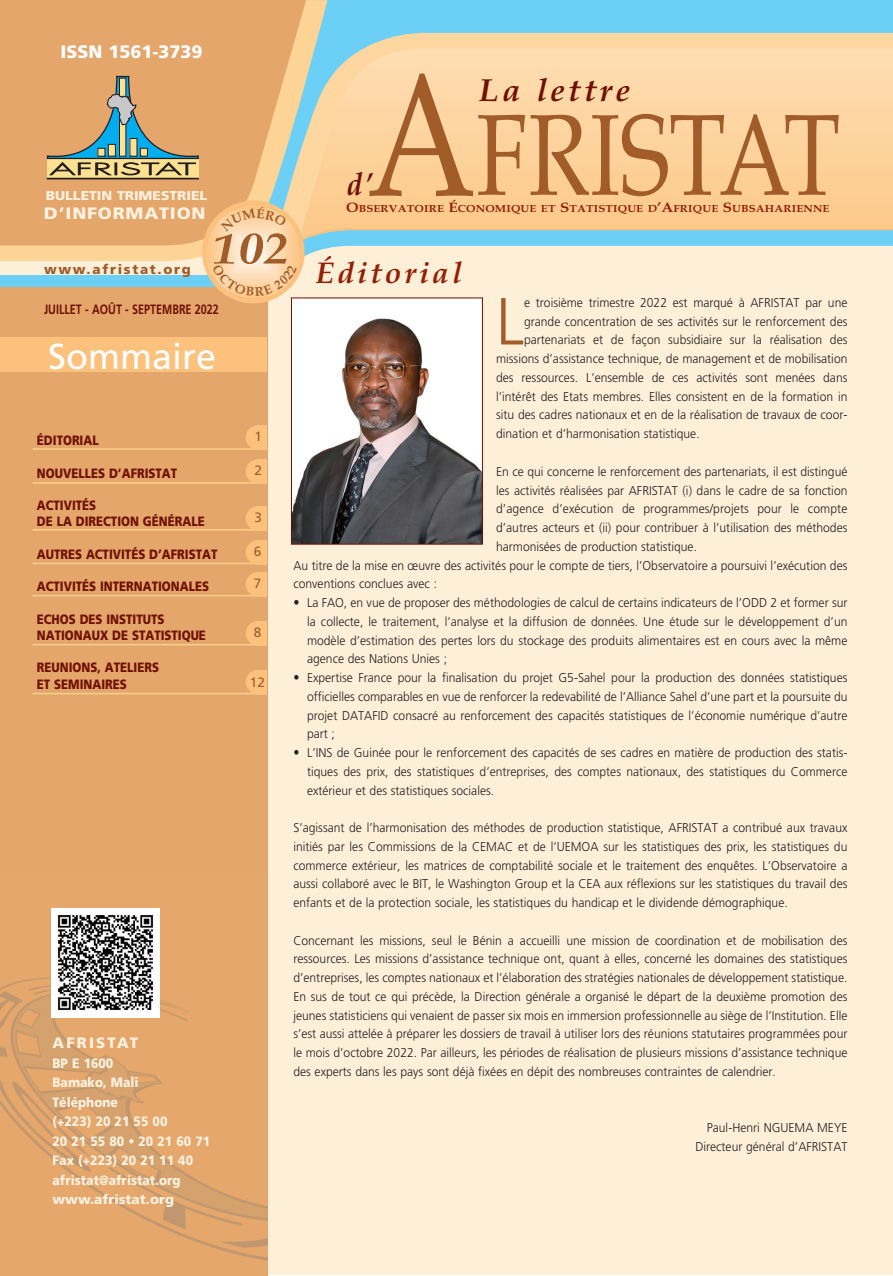
<style>
.page{position:relative;width:893px;height:1276px;background:#fff}
.page>*{position:absolute;margin:0;border:0;box-sizing:border-box;transform-origin:0 0}
.t1{font:115.35px "Book Antiqua";color:#a15c2a;scale:.8 1}
.t2{font:300 66.45px "Frutiger LT";color:#a15c2a;scale:.95 1}
.t3{font:italic 700 43.65px "Book Antiqua";color:#a15c2a;scale:1.17 1}
.t4{font:36px "Frutiger LT Std";color:#fff}
.t5{font:italic 700 31.8px "Book Antiqua";letter-spacing:.1em;color:#701100}
.t6{font:italic 700 31.8px "Book Antiqua";letter-spacing:.1em;color:#701100;scale:.87 1}
.t7{font:italic 700 30px "Book Antiqua";letter-spacing:.1em;color:#942107}
.t8{font:900 18px "Frutiger LT";color:#fff}
.t9{font:900 16.5px "Frutiger LT Std";letter-spacing:.045em;color:#fef1e0;scale:1.09 1}
.t10{font:900 15px "Frutiger LT";letter-spacing:.145em;color:#fef1e0}
.t11{font:900 13.5px/16.2px "Frutiger LT Std";color:#701100;scale:.85 1}
.t12{font:900 13.5px/19.5px "Frutiger LT";color:#fef1e0;scale:.9 1}
.t13{font:700 13.5px "Frutiger LT";color:#701100;scale:.8 1}
.t14{font:900 13.5px "Frutiger LT";letter-spacing:.125em;color:#a15c2a}
.t15{font:13.5px "Frutiger LT Std";color:#a15c2a}
.t16{font:300 12.75px/18.8px "Frutiger LT";color:#231f20;text-align:justify;scale:.95 1}
.t17{font:900 12.75px "Frutiger LT";color:#fef1e0;scale:1.09 1}
.t18{font:700 10.35px "Book Antiqua";letter-spacing:.015em;color:#942107;scale:1.1 1}
.s1{font-size:175.05px}
.s2{font-size:13.8px}
.s3{font-size:13.5px}
</style>
<div class="page">
<div style="left:0;top:0;width:893px;height:283px;background:#6bcff6"></div>
<div style="left:0;top:238px;width:893px;height:1036px;background:#feefd8"></div>
<svg style="left:0;top:0;width:327px;height:261px;background:#e5a96e"></svg>
<svg style="left:261px;top:30px;width:632px;height:195px;background:#f6d2a1"></svg>
<svg style="left:187px;top:228px;width:706px;height:263px"></svg>
<div style="left:0;top:275px;width:267px;height:1001px;background:#e4a66b"></div>
<img style="left:0;top:908px;width:267px;height:353px">
<div style="left:0;top:275px;width:227px;height:11px;background:#6bcff6"></div>
<div style="left:0;top:338px;width:267px;height:34px;background:#fcc17d"></div>
<img style="left:51px;top:909px;width:108px;height:108px">
<hr style="left:33px;top:448px;width:234px;height:2px;background:#fdcf8c">
<hr style="left:33px;top:563px;width:233px;height:1px;background:#fdcf8c">
<hr style="left:33px;top:595px;width:233px;height:1px;background:#fdcf8c">
<hr style="left:33px;top:644px;width:233px;height:1px;background:#fdcf8c">
<svg style="left:242px;top:540px;width:15px;height:24px"></svg>
<div style="left:257px;top:540px;width:10px;height:24px;background:#fcc17d"></div>
<svg style="left:246px;top:572px;width:11px;height:24px"></svg>
<div style="left:257px;top:572px;width:10px;height:24px;background:#fcc17d"></div>
<svg style="left:246px;top:621px;width:11px;height:24px"></svg>
<div style="left:257px;top:621px;width:10px;height:24px;background:#fcc17d"></div>
<hr style="left:33px;top:529px;width:233px;height:1px;background:#fdcf8c">
<svg style="left:246px;top:506px;width:11px;height:24px"></svg>
<div style="left:257px;top:506px;width:10px;height:24px;background:#fcc17d"></div>
<hr style="left:33px;top:482px;width:233px;height:2px;background:#fdcf8c">
<svg style="left:242px;top:459px;width:15px;height:25px"></svg>
<div style="left:257px;top:459px;width:10px;height:25px;background:#fcc17d"></div>
<svg style="left:242px;top:425px;width:15px;height:25px"></svg>
<div style="left:257px;top:425px;width:10px;height:25px;background:#fcc17d"></div>
<img style="left:293px;top:300px;width:188px;height:242px">
<div style="left:291px;top:298px;width:192px;height:246px;border:1px solid #701100"></div>
<div style="left:47px;top:159px;width:152px;height:19px;background:#ffe192"></div>
<hr style="left:47px;top:178px;width:152px;height:1px;background:#231f20">
<svg style="left:47px;top:76px;width:152px;height:100px;background:#bca379"></svg>
<hr style="left:33px;top:693px;width:233px;height:1px;background:#fdcf8c">
<svg style="left:246px;top:670px;width:11px;height:24px"></svg>
<div style="left:257px;top:670px;width:10px;height:24px;background:#fcc17d"></div>
<svg style="left:202px;top:201px;width:103px;height:102px"></svg>
<h3 class="t8" style="left:60px;top:41px;width:144px">ISSN 1561-3739</h3>
<p class="t17" style="left:46px;top:188px;width:150px">BULLETIN TRIMESTRIEL</p>
<p class="t9" style="left:44px;top:204px;width:150px">D’INFORMATION</p>
<p class="t14" style="left:44px;top:261px;width:148px">www.afristat.org</p>
<h3 class="t3" style="left:213px;top:223px;width:67px">102</h3>
<h1 class="t1" style="left:367px;top:87px;width:593px"><span class="s1">A</span>FRISTAT</h1>
<h3 class="t5" style="left:479px;top:72px;width:152px">La lettre</h3>
<h3 class="t6" style="left:347px;top:165px;width:31px">d’</h3>
<p class="t18" style="left:346px;top:202px;width:441px"><span class="s2">O</span>BSERVATOIRE <span class="s2">É</span>CONOMIQUE ET <span class="s2">S</span>TATISTIQUE D<span class="s2">’A</span>FRIQUE <span class="s2">S</span>UBSAHARIENNE</p>
<h3 class="t7" style="left:316px;top:255px;width:147px">Éditorial</h3>
<p class="t13" style="left:44px;top:301px;width:220px">JUILLET - AOÛT - SEPTEMBRE 2022</p>
<h3 class="t4" style="left:48px;top:335px;width:170px">Sommaire</h3>
<p class="t11" style="left:37px;top:433px;width:74px">ÉDITORIAL</p>
<p class="t11" style="left:37px;top:465px;width:167px">NOUVELLES D’AFRISTAT</p>
<p class="t11" style="left:37px;top:497px;width:199px">ACTIVITÉS<br>DE LA DIRECTION GÉNÉRALE</p>
<p class="t11" style="left:37px;top:546px;width:214px">AUTRES ACTIVITÉS D’AFRISTAT</p>
<p class="t11" style="left:37px;top:578px;width:204px">ACTIVITÉS INTERNATIONALES</p>
<p class="t11" style="left:37px;top:611px;width:200px">ECHOS DES INSTITUTS<br>NATIONAUX DE STATISTIQUE</p>
<p class="t11" style="left:37px;top:659px;width:145px">REUNIONS, ATELIERS<br>ET SEMINAIRES</p>
<p class="t10" style="left:53px;top:1034px;width:87px">AFRISTAT</p>
<p class="t12" style="left:53px;top:1053px;width:177px">BP E 1600<br>Bamako, Mali<br>Téléphone<br>(+223) 20 21 55 00<br>20 21 55 80 • 20 21 60 71<br>Fax (+223) 20 21 11 40 afristat@afristat.org www.afristat.org</p>
<p class="t15" style="left:254px;top:428px;width:9px">1</p>
<p class="t15" style="left:254px;top:462px;width:9px">2</p>
<p class="t15" style="left:254px;top:509px;width:9px">3</p>
<p class="t15" style="left:254px;top:543px;width:9px">6</p>
<p class="t15" style="left:254px;top:575px;width:9px">7</p>
<p class="t15" style="left:254px;top:624px;width:9px">8</p>
<p class="t15" style="left:250px;top:674px;width:17px">12</p>
<h2 class="t2" style="left:496px;top:295px;width:31px">L</h2>
<p class="t16" style="left:524px;top:294px;width:342px">e troisième trimestre 2022 est marqué à AFRISTAT par une</p>
<p class="t16" style="left:524px;top:313px;width:342px">grande concentration de ses activités sur le renforcement des</p>
<p class="t16" style="left:524px;top:332px;width:342px">partenariats et de façon subsidiaire sur la réalisation des</p>
<p class="t16" style="left:496px;top:350px;width:371px">missions d’assistance technique, de management et de mobilisation</p>
<p class="t16" style="left:496px;top:369px;width:371px">des ressources. L’ensemble de ces activités sont menées dans</p>
<p class="t16" style="left:496px;top:388px;width:371px">l’intérêt des Etats membres. Elles consistent en de la formation in</p>
<p class="t16" style="left:496px;top:407px;width:371px">situ des cadres nationaux et en de la réalisation de travaux de coor-</p>
<p class="t16" style="left:496px;top:425px;width:216px">dination et d’harmonisation statistique.</p>
<p class="t16" style="left:496px;top:463px;width:371px">En ce qui concerne le renforcement des partenariats, il est distingué</p>
<p class="t16" style="left:496px;top:482px;width:371px">les activités réalisées par AFRISTAT (i) dans le cadre de sa fonction</p>
<p class="t16" style="left:496px;top:500px;width:371px">d’agence d’exécution de programmes/projets pour le compte</p>
<p class="t16" style="left:496px;top:519px;width:371px">d’autres acteurs et (ii) pour contribuer à l’utilisation des méthodes</p>
<p class="t16" style="left:496px;top:538px;width:213px">harmonisées de production statistique.</p>
<p class="t16" style="left:293px;top:557px;width:585px">Au titre de la mise en œuvre des activités pour le compte de tiers, l’Observatoire a poursuivi l’exécution des</p>
<p class="t16" style="left:293px;top:575px;width:153px">conventions conclues avec :</p>
<p class="t16" style="left:307px;top:594px;width:570px;text-indent:-13px"><span class="s3">•</span> La FAO, en vue de proposer des méthodologies de calcul de certains indicateurs de l’ODD 2 et former sur la collecte, le traitement, l’analyse et la diffusion de données. Une étude sur le développement d’un modèle d’estimation des pertes lors du stockage des produits alimentaires est en cours avec la même agence des Nations Unies ;</p>
<p class="t16" style="left:307px;top:669px;width:570px;text-indent:-13px"><span class="s3">•</span> Expertise France pour la finalisation du projet G5-Sahel pour la production des données statistiques officielles comparables en vue de renforcer la redevabilité de l’Alliance Sahel d’une part et la poursuite du projet DATAFID consacré au renforcement des capacités statistiques de l’économie numérique d’autre part ;</p>
<p class="t16" style="left:307px;top:744px;width:570px;text-indent:-13px"><span class="s3">•</span> L’INS de Guinée pour le renforcement des capacités de ses cadres en matière de production des statis&shy;tiques des prix, des statistiques d’entreprises, des comptes nationaux, des statistiques du Commerce extérieur et des statistiques sociales.</p>
<p class="t16" style="left:293px;top:819px;width:585px">S’agissant de l’harmonisation des méthodes de production statistique, AFRISTAT a contribué aux travaux initiés par les Commissions de la CEMAC et de l’UEMOA sur les statistiques des prix, les statistiques du commerce extérieur, les matrices de comptabilité sociale et le traitement des enquêtes. L’Observatoire a aussi collaboré avec le BIT, le Washington Group et la CEA aux réflexions sur les statistiques du travail des enfants et de la protection sociale, les statistiques du handicap et le dividende démographique.</p>
<p class="t16" style="left:293px;top:932px;width:585px">Concernant les missions, seul le Bénin a accueilli une mission de coordination et de mobilisation des ressources. Les missions d’assistance technique ont, quant à elles, concerné les domaines des statistiques d’entreprises, les comptes nationaux et l’élaboration des stratégies nationales de développement statistique.<br>En sus de tout ce qui précède, la Direction générale a organisé le départ de la deuxième promotion des jeunes statisticiens qui venaient de passer six mois en immersion professionnelle au siège de l’Institution. Elle s’est aussi attelée à préparer les dossiers de travail à utiliser lors des réunions statutaires programmées pour le mois d’octobre 2022. Par ailleurs, les périodes de réalisation de plusieurs missions d’assistance technique des experts dans les pays sont déjà fixées en dépit des nombreuses contraintes de calendrier.</p>
<p class="t16" style="left:695px;top:1119px;width:162px;text-align:right">Paul-Henri NGUEMA MEYE<br>Directeur général d’AFRISTAT</p>
</div>
